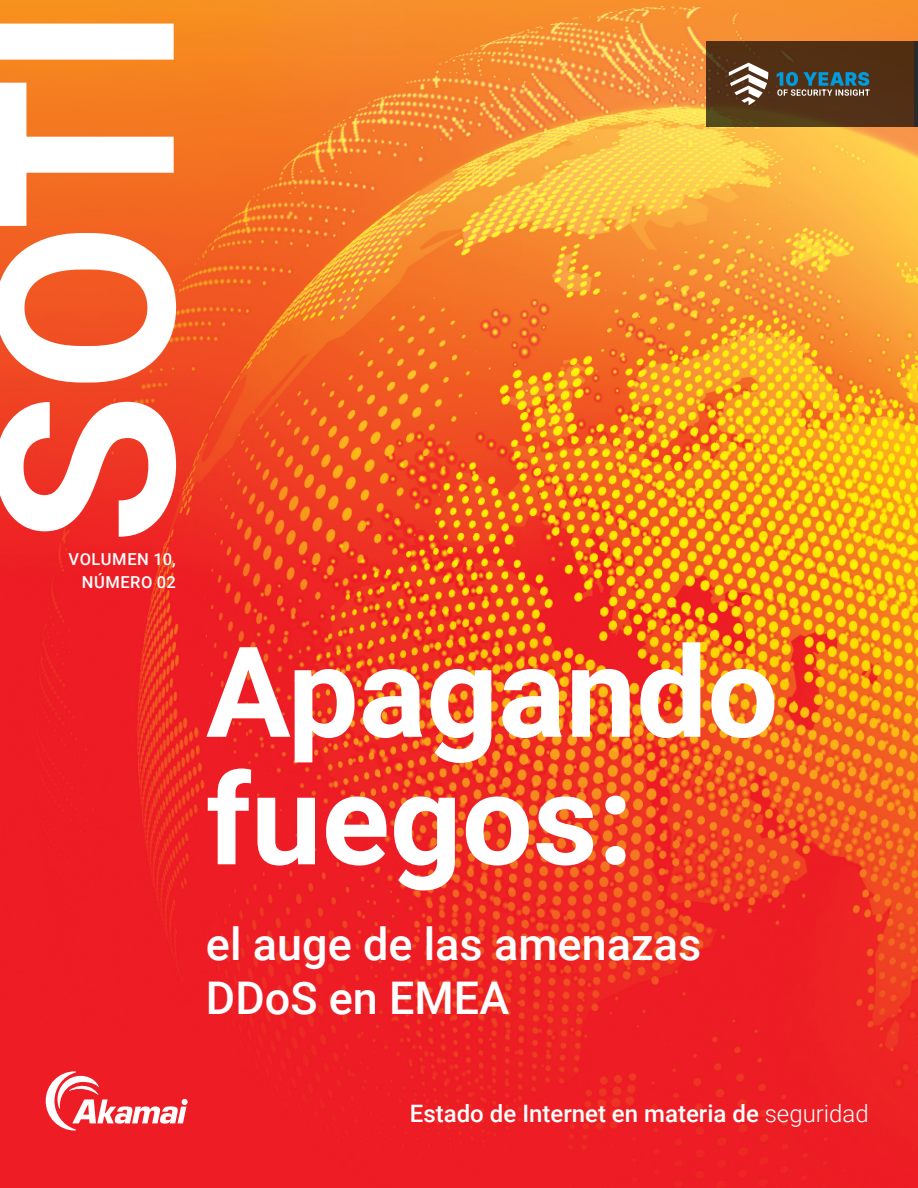
<style>
.page{position:relative;width:918px;height:1188px;background:#fff}
.page>*{position:absolute;margin:0;border:0;box-sizing:border-box;transform-origin:0 0}
.t1{font:700 126px/127.5px "Roboto";color:#fff}
.t2{font:500 45px/54px "Roboto";color:#fff}
.t3{font:500 24px "Roboto";color:#fff}
.volume_issue{font:500 16.5px/23.2px "Roboto";letter-spacing:.035em;color:#fff;text-align:right}
.s1{font-weight:300}
</style>
<div class="page">
<img style="left:0;top:0;width:918px;height:1188px">
<svg style="left:0;top:24px;width:176px;height:513px"></svg>
<div style="left:707px;top:41px;width:207px;height:86px;background:#000;opacity:.67"></div>
<svg style="left:777px;top:72px;width:93px;height:24px;background:#4b666b"></svg>
<svg style="left:729px;top:63px;width:39px;height:42px"></svg>
<svg style="left:46px;top:1071px;width:142px;height:60px"></svg>
<hr style="left:914px;top:41px;width:4px;height:86px;background:#2a2a2a">
<p class="volume_issue" style="left:69px;top:547px;width:109px">VOLUMEN 10,<br>NÚMERO 02</p>
<p class="t1" style="left:206px;top:624px;width:574px">Apagando fuegos:</p>
<p class="t2" style="left:206px;top:916px;width:497px">el auge de las amenazas<br>DDoS en EMEA</p>
<p class="t3" style="left:410px;top:1097px;width:461px">Estado de Internet en materia de <span class="s1">seguridad</span></p>
</div>
